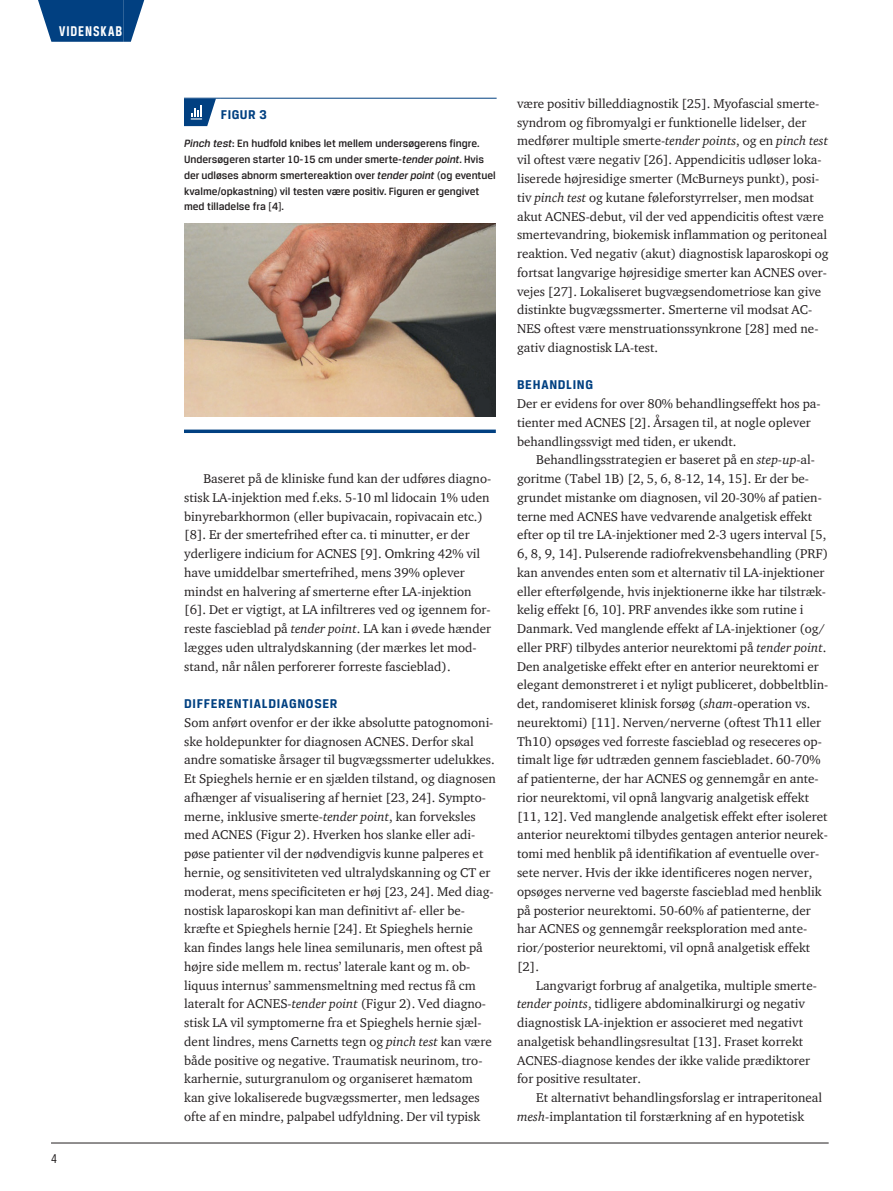
<style>
.page{position:relative;width:893px;height:1191px;background:#fff}
.page>*{position:absolute;margin:0;border:0;box-sizing:border-box;transform-origin:0 0}
.t1{font:700 15px "Breuer Condensed";letter-spacing:.065em;color:#fff}
.t2{font:700 13.5px "Breuer Text";letter-spacing:.05em;color:#014081}
.t3{font:13.5px "Breuer Condensed";color:#231f20}
.t4{font:13.05px/18.8px "ITC Charter Com";color:#231f20}
.t5{font:500 11.25px/15.8px "Breuer Text";color:#231f20}
.s1{font-style:italic}
</style>
<div class="page">
<hr style="left:51px;top:1142px;width:778px;height:1px;background:#231f20">
<div style="left:59px;top:0;width:64px;height:42px;background:#014081"></div>
<svg style="left:38px;top:0;width:21px;height:42px"></svg>
<svg style="left:123px;top:0;width:21px;height:42px"></svg>
<hr style="left:184px;top:98px;width:37px;height:1px;background:#014081">
<hr style="left:221px;top:98px;width:276px;height:1px;background:#014081">
<svg style="left:184px;top:99px;width:32px;height:27px"></svg>
<img style="left:184px;top:223px;width:312px;height:193px">
<svg style="left:184px;top:429px;width:312px;height:4px"></svg>
<p class="t1" style="left:59px;top:23px;width:65px">VIDENSKAB</p>
<p class="t3" style="left:51px;top:1150px;width:7px">4</p>
<p class="t2" style="left:221px;top:107px;width:47px">FIGUR 3</p>
<p class="t5" style="left:184px;top:136px;width:313px"><span class="s1">Pinch test</span>: En hudfold knibes let mellem undersøgerens fingre.<br>Undersøgeren starter 10-15 cm under smerte-<span class="s1">tender point</span>. Hvis der udløses abnorm smertereaktion over <span class="s1">tender point</span> (og eventuel kvalme/opkastning) vil testen være positiv. Figuren er gengivet med tilladelse fra [4].</p>
<p class="t4" style="left:184px;top:469px;width:308px;text-indent:19px">Baseret på de kliniske fund kan der udføres diagno&shy;stisk LA-injektion med f.eks. 5-10 ml lidocain 1% uden binyrebarkhormon (eller bupivacain, ropivacain etc.) [8]. Er der smertefrihed efter ca. ti minutter, er der yderligere indicium for ACNES [9]. Omkring 42% vil have umiddelbar smertefrihed, mens 39% oplever mindst en halvering af smerterne efter LA-injektion [6]. Det er vigtigt, at LA infiltreres ved og igennem for&shy;reste fascieblad på <span class="s1">tender point</span>. LA kan i øvede hænder lægges uden ultralydskanning (der mærkes let mod&shy;stand, når nålen perforerer forreste fascieblad).</p>
<p class="t2" style="left:184px;top:696px;width:155px">DIFFERENTIALDIAGNOSER</p>
<p class="t4" style="left:184px;top:713px;width:313px">Som anført ovenfor er der ikke absolutte patognomoni&shy;ske holdepunkter for diagnosen ACNES. Derfor skal andre somatiske årsager til bugvægssmerter udelukkes.<br>Et Spieghels hernie er en sjælden tilstand, og diagnosen afhænger af visualisering af herniet [23, 24]. Sympto&shy;merne, inklusive smerte-<span class="s1">tender point</span>, kan forveksles med ACNES (Figur 2). Hverken hos slanke eller adi&shy;pøse patienter vil der nødvendigvis kunne palperes et hernie, og sensitiviteten ved ultralydskanning og CT er moderat, mens specificiteten er høj [23, 24]. Med diag&shy;nostisk laparoskopi kan man definitivt af- eller be&shy;kræfte et Spieghels hernie [24]. Et Spieghels hernie kan findes langs hele linea semilunaris, men oftest på højre side mellem m. rectus’ laterale kant og m. ob&shy;liquus internus’ sammensmeltning med rectus få cm lateralt for ACNES-<span class="s1">tender point</span> (Figur 2). Ved diagno&shy;stisk LA vil symptomerne fra et Spieghels hernie sjæl&shy;dent lindres, mens Carnetts tegn og <span class="s1">pinch test</span> kan være både positive og negative. Traumatisk neurinom, tro&shy;karhernie, suturgranulom og organiseret hæmatom kan give lokaliserede bugvægssmerter, men ledsages ofte af en mindre, palpabel udfyldning. Der vil typisk</p>
<p class="t4" style="left:517px;top:94px;width:313px">være positiv billeddiagnostik [25]. Myofascial smerte&shy;syndrom og fibromyalgi er funktionelle lidelser, der medfører multiple smerte-<span class="s1">tender points</span>, og en <span class="s1">pinch test </span>vil oftest være negativ [26]. Appendicitis udløser loka&shy;liserede højresidige smerter (McBurneys punkt), posi&shy;tiv <span class="s1">pinch test</span> og kutane føleforstyrrelser, men modsat akut ACNES-debut, vil der ved appendicitis oftest være smertevandring, biokemisk inflammation og peritoneal reaktion. Ved negativ (akut) diagnostisk laparoskopi og fortsat langvarige højresidige smerter kan ACNES over&shy;vejes [27]. Lokaliseret bugvægsendometriose kan give distinkte bugvægssmerter. Smerterne vil modsat AC-NES oftest være menstruationssynkrone [28] med ne&shy;gativ diagnostisk LA-test.</p>
<p class="t2" style="left:517px;top:377px;width:77px">BEHANDLING</p>
<p class="t4" style="left:517px;top:394px;width:305px">Der er evidens for over 80% behandlingseffekt hos pa&shy;tienter med ACNES [2]. Årsagen til, at nogle oplever behandlingssvigt med tiden, er ukendt.</p>
<p class="t4" style="left:517px;top:450px;width:313px;text-indent:19px">Behandlingsstrategien er baseret på en <span class="s1">step-up</span>-al&shy;goritme (Tabel 1B) [2, 5, 6, 8-12, 14, 15]. Er der be&shy;grundet mistanke om diagnosen, vil 20-30% af patien&shy;terne med ACNES have vedvarende analgetisk effekt efter op til tre LA-injektioner med 2-3 ugers interval [5, 6, 8, 9, 14]. Pulserende radiofrekvensbehandling (PRF) kan anvendes enten som et alternativ til LA-injektioner eller efterfølgende, hvis injektionerne ikke har tilstræk&shy;kelig effekt [6, 10]. PRF anvendes ikke som rutine i Danmark. Ved manglende effekt af LA-injektioner (og/ eller PRF) tilbydes anterior neurektomi på <span class="s1">tender point</span>.<br>Den analgetiske effekt efter en anterior neurektomi er elegant demonstreret i et nyligt publiceret, dobbeltblin&shy;det, randomiseret klinisk forsøg (<span class="s1">sham</span>-operation vs. neurektomi) [11]. Nerven/nerverne (oftest Th11 eller Th10) opsøges ved forreste fascieblad og reseceres op&shy;timalt lige før udtræden gennem fasciebladet. 60-70% af patienterne, der har ACNES og gennemgår en ante&shy;rior neurektomi, vil opnå langvarig analgetisk effekt [11, 12]. Ved manglende analgetisk effekt efter isoleret anterior neurektomi tilbydes gentagen anterior neurek&shy;tomi med henblik på identifikation af eventuelle over&shy;sete nerver. Hvis der ikke identificeres nogen nerver, opsøges nerverne ved bagerste fascieblad med henblik på posterior neurektomi. 50-60% af patienterne, der har ACNES og gennemgår reeksploration med ante&shy;rior/posterior neurektomi, vil opnå analgetisk effekt [2].</p>
<p class="t4" style="left:517px;top:975px;width:301px;text-indent:19px">Langvarigt forbrug af analgetika, multiple smerte&shy;<span class="s1">tender points</span>, tidligere abdominalkirurgi og negativ diagnostisk LA-injektion er associeret med negativt analgetisk behandlingsresultat [13]. Fraset korrekt ACNES-diagnose kendes der ikke valide prædiktorer for positive resultater.</p>
<p class="t4" style="left:517px;top:1088px;width:307px;text-indent:19px">Et alternativt behandlingsforslag er intraperitoneal <span class="s1">mesh</span>-implantation til forstærkning af en hypotetisk</p>
</div>
